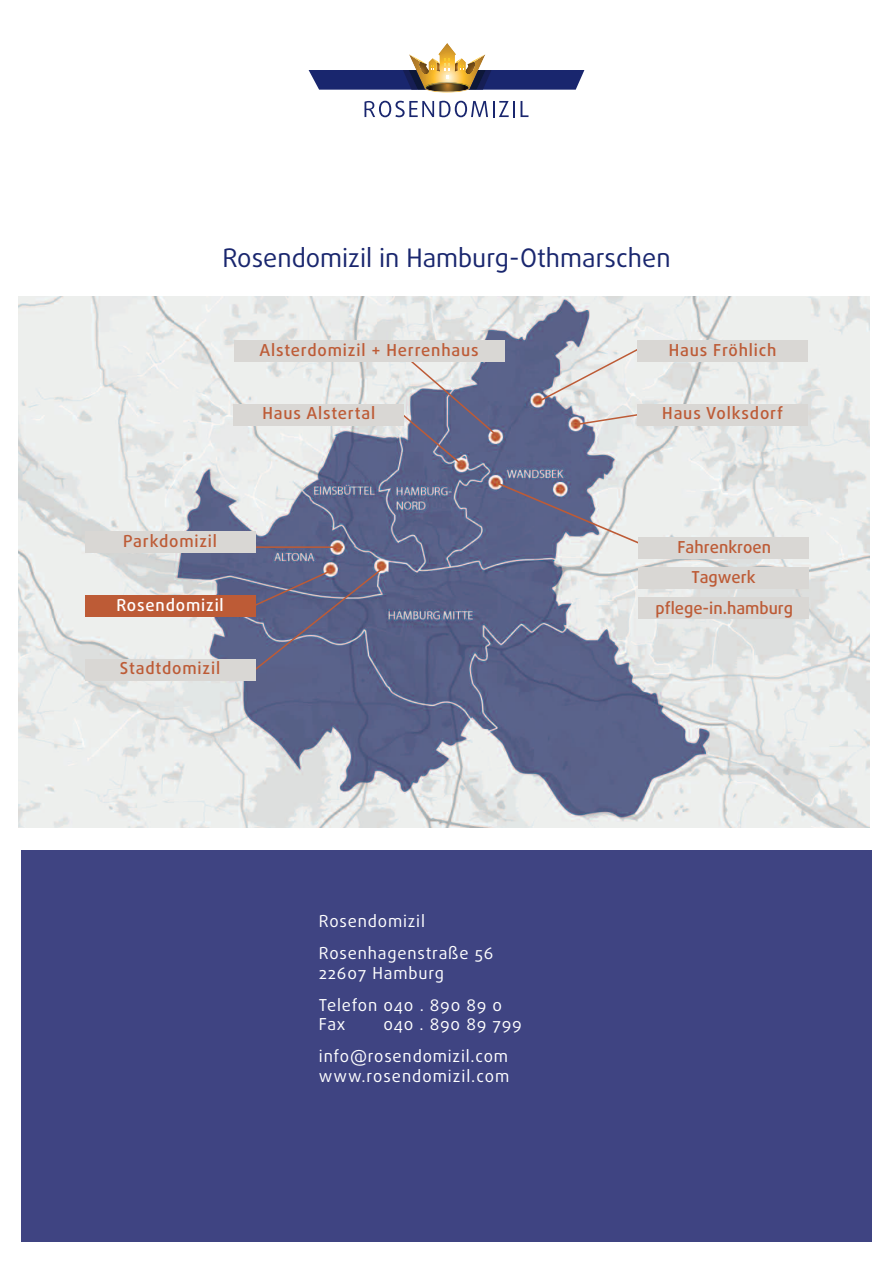
<style>
.page{position:relative;width:893px;height:1263px;background:#fff}
.page>*{position:absolute;margin:0;border:0;box-sizing:border-box;transform-origin:0 0}
.t1{font:25.5px "Daxline OT";color:#19266e}
.t2{font:16.5px/31.8px "Daxline OT";letter-spacing:.05em;color:#fff}
.t3{font:500 16.5px "Daxline OT";letter-spacing:.05em;color:#bd5b36}
.t4{font:500 16.5px/30.3px "Daxline OT";color:#bd5b36;text-align:center}
.t5{font:500 16.5px "Daxline OT";letter-spacing:.05em;color:#fff}
</style>
<div class="page">
<svg style="left:309px;top:43px;width:275px;height:50px"></svg>
<img style="left:425px;top:82px;width:44px;height:7px">
<svg style="left:364px;top:101px;width:151px;height:16px"></svg>
<svg style="left:521px;top:101px;width:7px;height:16px"></svg>
<img style="left:19px;top:296px;width:850px;height:532px">
<div style="left:21px;top:850px;width:851px;height:392px;background:#3f4482"></div>
<hr style="left:254px;top:546px;width:89px;height:2px;background:#bd5b36">
<svg style="left:400px;top:361px;width:100px;height:107px;background:#82859f"></svg>
<svg style="left:538px;top:347px;width:103px;height:56px;background:#ceced3"></svg>
<svg style="left:497px;top:482px;width:154px;height:67px;background:#989aaf"></svg>
<svg style="left:251px;top:564px;width:136px;height:109px;background:#5f6488"></svg>
<svg style="left:576px;top:413px;width:65px;height:13px"></svg>
<div style="left:234px;top:404px;width:170px;height:21px;background:#d9d7d4"></div>
<div style="left:638px;top:404px;width:170px;height:21px;background:#d9d7d4"></div>
<div style="left:85px;top:659px;width:170px;height:21px;background:#d9d7d4"></div>
<div style="left:85px;top:595px;width:170px;height:22px;background:#bd5b36"></div>
<div style="left:85px;top:531px;width:170px;height:22px;background:#d9d7d4"></div>
<div style="left:234px;top:340px;width:270px;height:21px;background:#d9d7d4"></div>
<div style="left:638px;top:340px;width:170px;height:21px;background:#d9d7d4"></div>
<div style="left:638px;top:537px;width:171px;height:22px;background:#d9d7d4"></div>
<div style="left:638px;top:567px;width:171px;height:22px;background:#d9d7d4"></div>
<div style="left:638px;top:597px;width:171px;height:22px;background:#d9d7d4"></div>
<h1 class="t1" style="left:222px;top:247px;width:450px">Rosendomizil in Hamburg-Othmarschen</h1>
<p class="t3" style="left:259px;top:343px;width:221px">Alsterdomizil + Herrenhaus</p>
<p class="t3" style="left:669px;top:343px;width:109px">Haus Fröhlich</p>
<p class="t3" style="left:262px;top:406px;width:114px">Haus Alstertal</p>
<p class="t3" style="left:662px;top:406px;width:122px">Haus Volksdorf</p>
<p class="t3" style="left:123px;top:534px;width:95px">Parkdomizil</p>
<p class="t5" style="left:116px;top:598px;width:109px">Rosendomizil</p>
<p class="t3" style="left:120px;top:661px;width:102px">Stadtdomizil</p>
<p class="t4" style="left:655px;top:532px;width:139px">Fahrenkroen<br>Tagwerk pflege-in.hamburg</p>
<p class="t2" style="left:319px;top:907px;width:176px">Rosendomizil<br>Rosenhagenstraße 56</p>
<p class="t2" style="left:319px;top:958px;width:185px">22607 Hamburg<br>Telefon 040 . 890 89 0</p>
<p class="t2" style="left:319px;top:1010px;width:28px">Fax</p>
<p class="t2" style="left:319px;top:1010px;width:204px;text-indent:64px">040 . 890 89 799 info@rosendomizil.com</p>
<p class="t2" style="left:319px;top:1061px;width:192px">www.rosendomizil.com</p>
</div>
